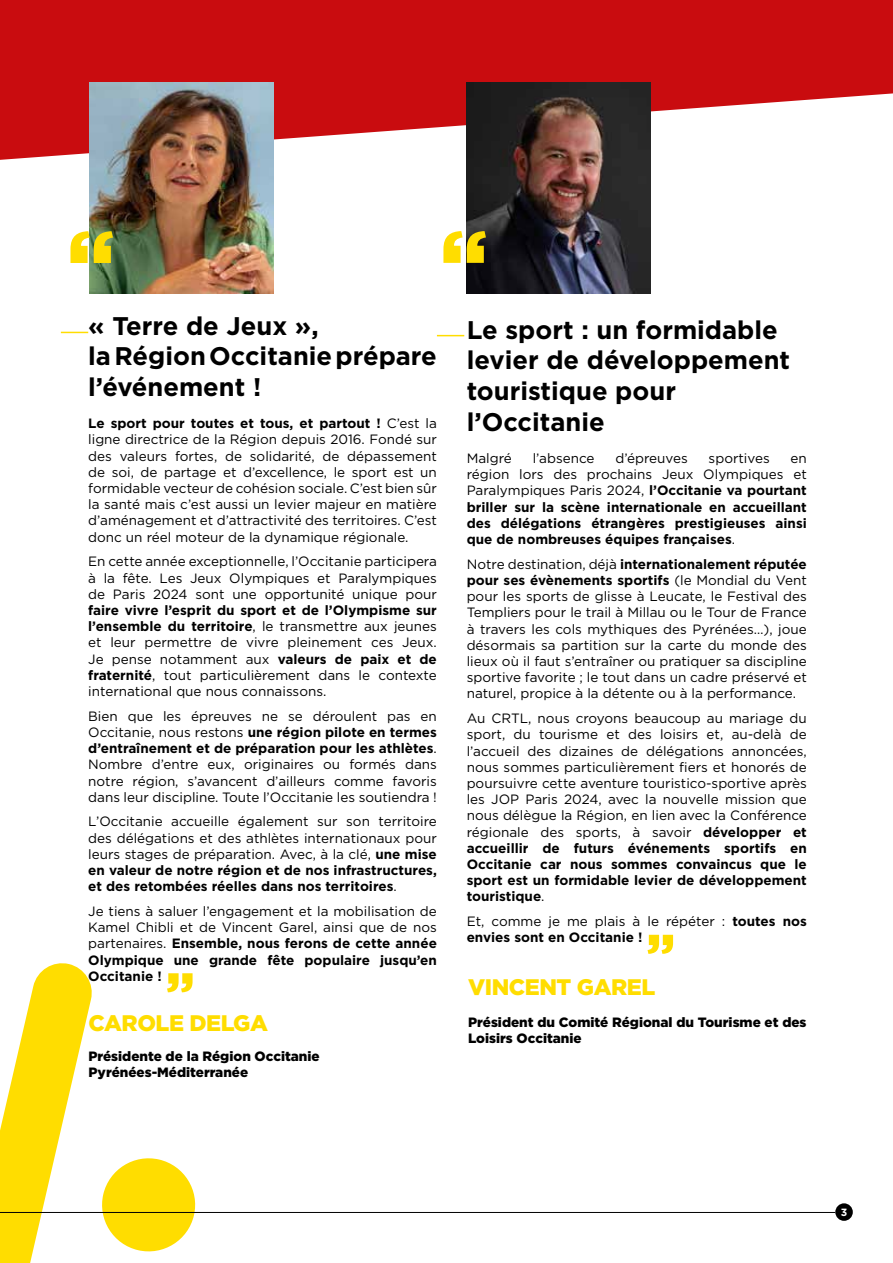
<style>
.page{position:relative;width:893px;height:1263px;background:#fff}
.page>*{position:absolute;margin:0;border:0;box-sizing:border-box;transform-origin:0 0}
.t1{font:900 87.75px "Gotham";color:#fd0}
.t2{font:900 52.65px "Gotham";color:#fd0}
.t3{font:700 25.5px/30.6px "Gotham";color:#000}
.t4{font:900 22.5px "Gotham";letter-spacing:-.02em;color:#fd0}
.t5{font:13.5px/16.2px "Gotham";color:#000;text-align:justify}
.t6{font:700 13.5px/16.2px "Gotham";color:#000;text-align:justify}
.t7{font:900 13.5px/16.2px "Gotham";color:#000}
.t8{font:700 10.5px "Gotham";color:#fff}
.s1{font-weight:700}
.s2{font-weight:400}
.s3{color:#fff}
</style>
<div class="page">
<svg style="left:0;top:0;width:893px;height:160px;fill:#c90c0f"></svg>
<img style="left:89px;top:83px;width:184px;height:210px">
<svg style="left:61px;top:332px;width:27px;height:1px"></svg>
<img style="left:467px;top:82px;width:184px;height:211px">
<svg style="left:437px;top:335px;width:27px;height:1px"></svg>
<svg style="left:0;top:963px;width:196px;height:300px"></svg>
<div style="left:835px;top:1203px;width:18px;height:18px;background:#000;border-radius:50%"></div>
<hr style="left:0;top:1212px;width:835px;height:1px;background:#000">
<h1 class="t1" style="left:67px;top:202px;width:49px">“</h1>
<h1 class="t1" style="left:440px;top:201px;width:49px">“</h1>
<h3 class="t3" style="left:88px;top:310px;width:350px">« Terre de Jeux »,<br>la Région Occitanie prépare l’événement !</h3>
<p class="t5" style="left:88px;top:415px;width:350px"><span class="s1">Le sport pour toutes et tous, et partout !</span> C’est la ligne directrice de la Région depuis 2016. Fondé sur des valeurs fortes, de solidarité, de dépassement de soi, de partage et d’excellence, le sport est un formidable vecteur de cohésion sociale. C’est bien sûr la santé mais c’est aussi un levier majeur en matière d’aménagement et d’attractivité des territoires. C’est donc un réel moteur de la dynamique régionale.</p>
<p class="t5" style="left:88px;top:553px;width:350px">En cette année exceptionnelle, l’Occitanie participera à la fête. Les Jeux Olympiques et Paralympiques de Paris 2024 sont une opportunité unique pour</p>
<p class="t5" style="left:88px;top:602px;width:350px"><span class="s1">faire vivre l’esprit du sport et de l’Olympisme sur l’ensemble du territoire</span>, le transmettre aux jeunes et leur permettre de vivre pleinement ces Jeux.<br>Je pense notamment aux <span class="s1">valeurs de paix et de fraternité</span>, tout particulièrement dans le contexte international que nous connaissons.</p>
<p class="t5" style="left:88px;top:707px;width:350px">Bien que les épreuves ne se déroulent pas en Occitanie, nous restons <span class="s1">une région pilote en termes d’entraînement et de préparation pour les athlètes</span>.<br>Nombre d’entre eux, originaires ou formés dans notre région, s’avancent d’ailleurs comme favoris dans leur discipline. Toute l’Occitanie les soutiendra !</p>
<p class="t5" style="left:88px;top:813px;width:350px">L’Occitanie accueille également sur son territoire des délégations et des athlètes internationaux pour leurs stages de préparation. Avec, à la clé, <span class="s1">une mise en valeur de notre région et de nos infrastructures, et des retombées réelles dans nos territoires</span>.</p>
<p class="t5" style="left:88px;top:903px;width:350px">Je tiens à saluer l’engagement et la mobilisation de Kamel Chibli et de Vincent Garel, ainsi que de nos partenaires. <span class="s1">Ensemble, nous ferons de cette année Olympique une grande fête populaire jusqu’en Occitanie !</span></p>
<h2 class="t2" style="left:166px;top:955px;width:30px">”</h2>
<h3 class="t4" style="left:88px;top:1007px;width:181px">CAROLE DELGA</h3>
<p class="t7" style="left:88px;top:1048px;width:233px">Présidente de la Région Occitanie<br>Pyrénées-Méditerranée</p>
<h3 class="t3" style="left:467px;top:314px;width:325px">Le sport : un formidable levier de développement touristique pour l’Occitanie</h3>
<p class="t5" style="left:467px;top:450px;width:47px">Malgré</p>
<p class="t5" style="left:533px;top:450px;width:63px">l’absence</p>
<p class="t5" style="left:615px;top:450px;width:74px">d’épreuves</p>
<p class="t5" style="left:709px;top:450px;width:63px">sportives</p>
<p class="t6" style="left:467px;top:450px;width:342px;text-indent:324px"><span class="s2">en région lors des prochains Jeux Olympiques et Paralympiques Paris 2024,</span> l’Occitanie va pourtant briller sur la scène internationale en accueillant des délégations étrangères prestigieuses ainsi que de nombreuses équipes françaises<span class="s2">.</span></p>
<p class="t5" style="left:467px;top:556px;width:342px">Notre destination, déjà <span class="s1">internationalement réputée pour ses évènements sportifs</span> (le Mondial du Vent pour les sports de glisse à Leucate, le Festival des Templiers pour le trail à Millau ou le Tour de France à travers les cols mythiques des Pyrénées…), joue désormais sa partition sur la carte du monde des lieux où il faut s’entraîner ou pratiquer sa discipline sportive favorite ; le tout dans un cadre préservé et naturel, propice à la détente ou à la performance.</p>
<p class="t5" style="left:467px;top:710px;width:342px">Au CRTL, nous croyons beaucoup au mariage du sport, du tourisme et des loisirs et, au-delà de l’accueil des dizaines de délégations annoncées, nous sommes particulièrement fiers et honorés de poursuivre cette aventure touristico-sportive après les JOP Paris 2024, avec la nouvelle mission que nous délègue la Région, en lien avec la Conférence régionale des sports, à savoir <span class="s1">développer et accueillir de futurs événements sportifs en Occitanie car nous sommes convaincus que le sport est un formidable levier de développement touristique</span>.</p>
<p class="t6" style="left:467px;top:913px;width:342px"><span class="s2">Et, comme je me plais à le répéter :</span> toutes nos envies sont en Occitanie !<span class="s3">.</span></p>
<h2 class="t2" style="left:646px;top:917px;width:30px">”</h2>
<h3 class="t4" style="left:468px;top:971px;width:189px">VINCENT GAREL</h3>
<p class="t7" style="left:468px;top:1014px;width:340px">Président du Comité Régional du Tourisme et des<br>Loisirs Occitanie</p>
<p class="t8" style="left:841px;top:1205px;width:8px">3</p>
</div>
